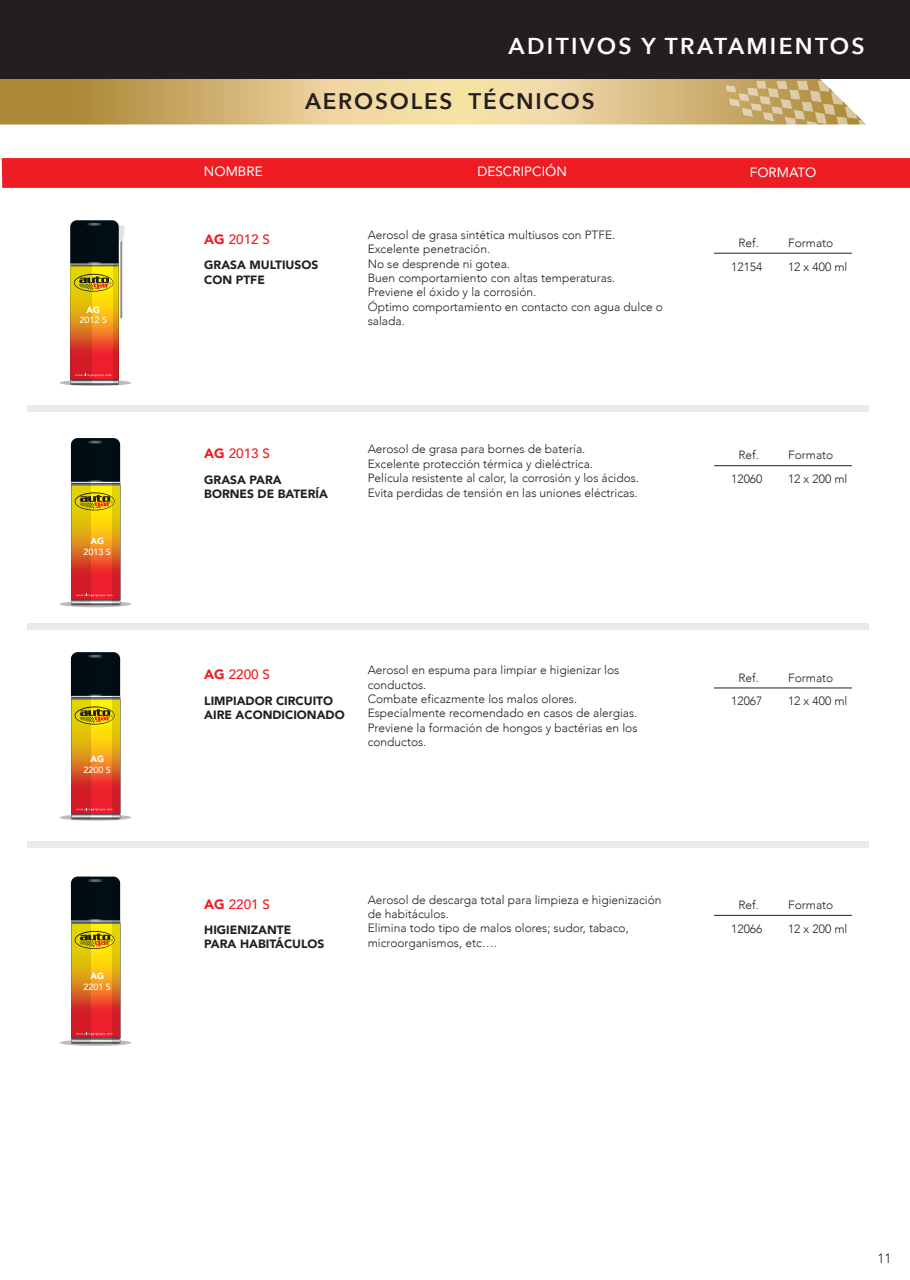
<style>
.page{position:relative;width:910px;height:1280px;background:#fff}
.page>*{position:absolute;margin:0;border:0;box-sizing:border-box;transform-origin:0 0}
.t1{font:600 22.95px "Avenir Next";letter-spacing:.1em;color:#fff}
.t2{font:600 22.5px "Avenir Next";letter-spacing:.08em;color:#231f20}
.t3{font:500 13.5px "Avenir";color:#ee1d23}
.t4{font:13.5px "Avenir";color:#fff}
.t5{font:300 13.5px "Avenir";color:#231f20}
.t6{font:300 12px/14.4px "Avenir";color:#231f20}
.t7{font:900 12px/14.4px "Avenir";color:#231f20}
.t8{font:500 9px "Avenir";color:#fff}
.t9{font:900 9px "Avenir";color:#fff}
.s1{font-weight:900}
</style>
<div class="page">
<div style="left:60px;top:380px;width:71px;height:6px;background:#babbbe;border-radius:50%"></div>
<svg style="left:60px;top:601px;width:71px;height:6px"></svg>
<div style="left:2px;top:158px;width:908px;height:30px;background:#ee1d23"></div>
<svg style="left:0;top:79px;width:822px;height:45px;background:#d8bc7e"></svg>
<div style="left:0;top:0;width:910px;height:79px;background:#231f20"></div>
<svg style="left:726px;top:81px;width:140px;height:44px;background:#d1ba8a"></svg>
<hr style="left:714px;top:253px;width:138px;height:1px;background:#231f20">
<hr style="left:714px;top:465px;width:138px;height:1px;background:#231f20">
<div style="left:27px;top:405px;width:841px;height:6px;background:#e9eaee"></div>
<div style="left:27px;top:623px;width:841px;height:6px;background:#e9eaee"></div>
<div style="left:27px;top:842px;width:841px;height:6px;background:#e9eaee"></div>
<svg style="left:90px;top:438px;width:23px;height:167px;background:#ab6520"></svg>
<svg style="left:74px;top:441px;width:42px;height:2px"></svg>
<svg style="left:74px;top:480px;width:42px;height:3px"></svg>
<svg style="left:71px;top:438px;width:19px;height:167px;background:#955c1e"></svg>
<svg style="left:113px;top:438px;width:7px;height:167px"></svg>
<svg style="left:91px;top:220px;width:22px;height:165px;background:#a62"></svg>
<svg style="left:70px;top:220px;width:21px;height:165px;background:#975d1e"></svg>
<svg style="left:113px;top:220px;width:11px;height:165px"></svg>
<svg style="left:60px;top:1039px;width:71px;height:7px"></svg>
<hr style="left:714px;top:915px;width:138px;height:1px;background:#231f20">
<svg style="left:71px;top:876px;width:49px;height:168px;background:#ab6621"></svg>
<svg style="left:74px;top:879px;width:42px;height:3px"></svg>
<svg style="left:74px;top:919px;width:42px;height:3px"></svg>
<svg style="left:71px;top:876px;width:19px;height:167px;background:#955d1f"></svg>
<svg style="left:113px;top:876px;width:7px;height:167px"></svg>
<svg style="left:60px;top:814px;width:71px;height:7px"></svg>
<hr style="left:714px;top:688px;width:138px;height:1px;background:#231f20">
<svg style="left:90px;top:652px;width:23px;height:167px;background:#ab6520"></svg>
<svg style="left:74px;top:655px;width:42px;height:2px"></svg>
<svg style="left:74px;top:694px;width:42px;height:3px"></svg>
<svg style="left:71px;top:652px;width:19px;height:167px;background:#955c1e"></svg>
<svg style="left:113px;top:652px;width:7px;height:167px"></svg>
<p class="t9" style="left:86px;top:302px;width:15px">AG</p>
<p class="t8" style="left:80px;top:312px;width:29px">2012 S</p>
<p class="t9" style="left:90px;top:533px;width:15px">AG</p>
<p class="t8" style="left:83px;top:544px;width:29px">2013 S</p>
<p class="t9" style="left:90px;top:751px;width:15px">AG</p>
<p class="t8" style="left:83px;top:762px;width:29px">2200 S</p>
<p class="t9" style="left:90px;top:968px;width:15px">AG</p>
<p class="t8" style="left:83px;top:979px;width:29px">2201 S</p>
<h1 class="t1" style="left:509px;top:26px;width:358px">ADITIVOS Y TRATAMIENTOS</h1>
<h2 class="t2" style="left:305px;top:81px;width:291px">AEROSOLES TÉCNICOS</h2>
<p class="t4" style="left:204px;top:160px;width:60px">NOMBRE</p>
<p class="t4" style="left:477px;top:160px;width:91px">DESCRIPCIÓN</p>
<p class="t3" style="left:204px;top:227px;width:67px"><span class="s1">AG</span> 2012 S</p>
<p class="t7" style="left:204px;top:258px;width:115px">GRASA MULTIUSOS<br>CON PTFE</p>
<p class="t6" style="left:368px;top:227px;width:297px">Aerosol de grasa sintética multiusos con PTFE.<br>Excelente penetración.<br>No se desprende ni gotea.<br>Buen comportamiento con altas temperaturas.<br>Previene el óxido y la corrosión.<br>Óptimo comportamiento en contacto con agua dulce o salada.</p>
<p class="t3" style="left:204px;top:442px;width:67px"><span class="s1">AG</span> 2013 S</p>
<p class="t7" style="left:204px;top:472px;width:125px">GRASA PARA<br>BORNES DE BATERÍA</p>
<p class="t6" style="left:368px;top:442px;width:273px">Aerosol de grasa para bornes de batería.<br>Excelente protección térmica y dieléctrica.<br>Película resistente al calor, la corrosión y los ácidos.<br>Evita perdidas de tensión en las uniones eléctricas.</p>
<p class="t4" style="left:750px;top:161px;width:68px">FORMATO</p>
<p class="t6" style="left:738px;top:235px;width:22px">Ref.</p>
<p class="t6" style="left:731px;top:259px;width:33px">12154</p>
<p class="t6" style="left:788px;top:235px;width:47px">Formato</p>
<p class="t6" style="left:788px;top:259px;width:61px">12 x 400 ml</p>
<p class="t6" style="left:738px;top:448px;width:22px">Ref.</p>
<p class="t6" style="left:731px;top:472px;width:33px">12060</p>
<p class="t6" style="left:788px;top:448px;width:47px">Formato</p>
<p class="t6" style="left:788px;top:472px;width:61px">12 x 200 ml</p>
<p class="t6" style="left:368px;top:663px;width:271px">Aerosol en espuma para limpiar e higienizar los conductos.<br>Combate eficazmente los malos olores.<br>Especialmente recomendado en casos de alergias.<br>Previene la formación de hongos y bactérias en los conductos.</p>
<p class="t3" style="left:204px;top:663px;width:67px"><span class="s1">AG</span> 2200 S</p>
<p class="t6" style="left:738px;top:670px;width:22px">Ref.</p>
<p class="t7" style="left:204px;top:693px;width:142px">LIMPIADOR CIRCUITO<br>AIRE ACONDICIONADO</p>
<p class="t6" style="left:731px;top:694px;width:33px">12067</p>
<p class="t6" style="left:788px;top:670px;width:47px">Formato</p>
<p class="t6" style="left:788px;top:694px;width:61px">12 x 400 ml</p>
<p class="t6" style="left:368px;top:892px;width:295px">Aerosol de descarga total para limpieza e higienización de habitáculos.<br>Elimina todo tipo de malos olores; sudor, tabaco, microorganismos, etc….</p>
<p class="t3" style="left:204px;top:892px;width:67px"><span class="s1">AG</span> 2201 S</p>
<p class="t6" style="left:738px;top:898px;width:22px">Ref.</p>
<p class="t7" style="left:204px;top:922px;width:122px">HIGIENIZANTE<br>PARA HABITÁCULOS</p>
<p class="t6" style="left:731px;top:921px;width:33px">12066</p>
<p class="t6" style="left:788px;top:898px;width:47px">Formato</p>
<p class="t6" style="left:788px;top:921px;width:61px">12 x 200 ml</p>
<p class="t5" style="left:877px;top:1250px;width:16px">11</p>
</div>
